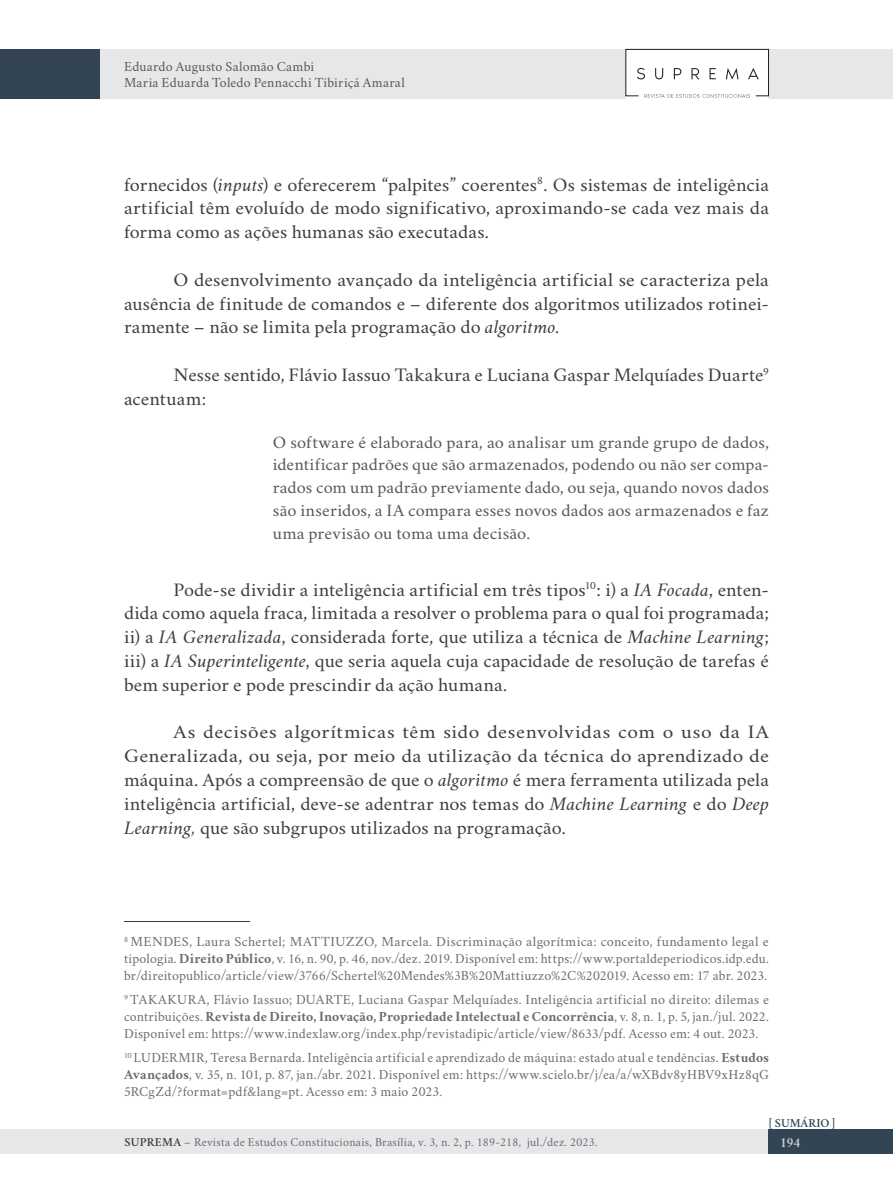
<style>
.page{position:relative;width:893px;height:1191px;background:#fff}
.page>*{position:absolute;margin:0;border:0;box-sizing:border-box;transform-origin:0 0}
.texto_corrido_pt{font:19.25px/23.8px "Crimson";letter-spacing:.005em;color:#3e3e3f;text-align:justify;scale:1.05 1}
.texto_corrido_pt-2{font:19.25px/23.8px "Crimson";letter-spacing:.005em;color:#3e3e3f;text-align:justify;scale:1.11 1}
.texto_corrido_pt-3{font:19.25px/23.8px "Crimson";letter-spacing:.005em;color:#3e3e3f;text-align:justify;scale:1.06 1}
.texto_corrido_pt-4{font:19.25px/23.8px "Crimson";letter-spacing:.005em;color:#3e3e3f;scale:1.04 1}
.txt_COM_recuo{font:17.5px/22.8px "Crimson";letter-spacing:.01em;color:#57585a;text-align:justify;scale:1.05 1}
.FOOTNOTE{font:14px/16.6px "Crimson";letter-spacing:.015em;color:#6c6d70;text-align:justify}
.t1{font:14px/15.8px "Crimson";letter-spacing:.02em;color:#57585a}
.t2{font:600 14px "Crimson";color:#d1d2d4}
.t3{font:12.25px "Crimson";letter-spacing:.02em;color:#6c6d70}
.t4{font:600 12.25px "Crimson";color:#334554}
.s1{font-style:italic}
.s2{font-weight:700}
.s3{font-weight:600;color:#3e3e3f}
</style>
<div class="page">
<div style="left:0;top:1129px;width:790px;height:25px;background:#e6e7e9"></div>
<div style="left:0;top:49px;width:892px;height:50px;background:#e6e7e9"></div>
<div style="left:768px;top:1129px;width:124px;height:25px;background:#334554"></div>
<div style="left:0;top:49px;width:99px;height:50px;background:#334554"></div>
<div style="left:626px;top:50px;width:142px;height:49px;background:#fff"></div>
<svg style="left:625px;top:48px;width:144px;height:50px"></svg>
<hr style="left:124px;top:921px;width:126px;height:1px;background:#3e3e3f">
<p class="t1" style="left:124px;top:57px;width:282px">Eduardo Augusto Salomão Cambi<br>Maria Eduarda Toledo Pennacchi Tibiriçá Amaral</p>
<p class="texto_corrido_pt" style="left:124px;top:170px;width:616px">fornecidos (<span class="s1">inputs</span>) e oferecerem “palpites” coerentes<sup>8</sup>. Os sistemas de inteligência artificial têm evoluído de modo significativo, aproximando-se cada vez mais da forma como as ações humanas são executadas.</p>
<p class="texto_corrido_pt-3" style="left:124px;top:265px;width:610px;text-indent:50px">O desenvolvimento avançado da inteligência artificial se caracteriza pela ausência de finitude de comandos e – diferente dos algoritmos utilizados rotinei&shy;ramente – não se limita pela programação do <span class="s1">algoritmo</span>.</p>
<p class="texto_corrido_pt-4" style="left:124px;top:360px;width:622px;text-indent:50px">Nesse sentido, Flávio Iassuo Takakura e Luciana Gaspar Melquíades Duarte<sup>9 </sup>acentuam:</p>
<p class="txt_COM_recuo" style="left:273px;top:428px;width:474px">O software é elaborado para, ao analisar um grande grupo de dados, identificar padrões que são armazenados, podendo ou não ser compa&shy;rados com um padrão previamente dado, ou seja, quando novos dados são inseridos, a IA compara esses novos dados aos armazenados e faz uma previsão ou toma uma decisão.</p>
<p class="texto_corrido_pt" style="left:124px;top:575px;width:616px;text-indent:50px">Pode-se dividir a inteligência artificial em três tipos<sup>10</sup>: i) a <span class="s1">IA Focada</span>, enten&shy;dida como aquela fraca, limitada a resolver o problema para o qual foi programada; ii) a <span class="s1">IA Generalizada</span>, considerada forte, que utiliza a técnica de <span class="s1">Machine Learning</span>; iii) a <span class="s1">IA Superinteligente</span>, que seria aquela cuja capacidade de resolução de tarefas é bem superior e pode prescindir da ação humana.</p>
<p class="texto_corrido_pt-2" style="left:124px;top:718px;width:583px;text-indent:50px">As decisões algorítmicas têm sido desenvolvidas com o uso da IA Generalizada, ou seja, por meio da utilização da técnica do aprendizado de máquina. Após a compreensão de que o <span class="s1">algoritmo</span> é mera ferramenta utilizada pela inteligência artificial, deve-se adentrar nos temas do <span class="s1">Machine Learning</span> e do <span class="s1">Deep Learning,</span> que são subgrupos utilizados na programação.</p>
<p class="FOOTNOTE" style="left:124px;top:931px;width:646px"><sup>8</sup> MENDES, Laura Schertel; MATTIUZZO, Marcela. Discriminação algorítmica: conceito, fundamento legal e tipologia. <span class="s2">Direito Público</span>, v. 16, n. 90, p. 46, nov./dez. 2019. Disponível em: https://www.portaldeperiodicos.idp.edu. br/direitopublico/article/view/3766/Schertel%20Mendes%3B%20Mattiuzzo%2C%202019. Acesso em: 17 abr. 2023.</p>
<p class="FOOTNOTE" style="left:124px;top:989px;width:646px"><sup>9</sup> TAKAKURA, Flávio Iassuo; DUARTE, Luciana Gaspar Melquíades. Inteligência artificial no direito: dilemas e contribuições. <span class="s2">Revista de Direito, Inovação, Propriedade Intelectual e Concorrência</span>, v. 8, n. 1, p. 5, jan./jul. 2022.<br>Disponível em: https://www.indexlaw.org/index.php/revistadipic/article/view/8633/pdf. Acesso em: 4 out. 2023.</p>
<p class="FOOTNOTE" style="left:124px;top:1047px;width:646px"><sup>10</sup> LUDERMIR, Teresa Bernarda. Inteligência artificial e aprendizado de máquina: estado atual e tendências. <span class="s2">Estudos Avançados</span>, v. 35, n. 101, p. 87, jan./abr. 2021. Disponível em: https://www.scielo.br/j/ea/a/wXBdv8yHBV9xHz8qG 5RCgZd/?format=pdf&amp;lang=pt. Acesso em: 3 maio 2023.</p>
<p class="t4" style="left:769px;top:1114px;width:68px">[ SUMÁRIO ]</p>
<p class="t3" style="left:125px;top:1132px;width:474px"><span class="s3">SUPREMA</span> – Revista de Estudos Constitucionais, Brasília, v. 3, n. 2, p. 189-218, jul./dez. 2023.</p>
<p class="t2" style="left:780px;top:1132px;width:21px">194</p>
</div>
